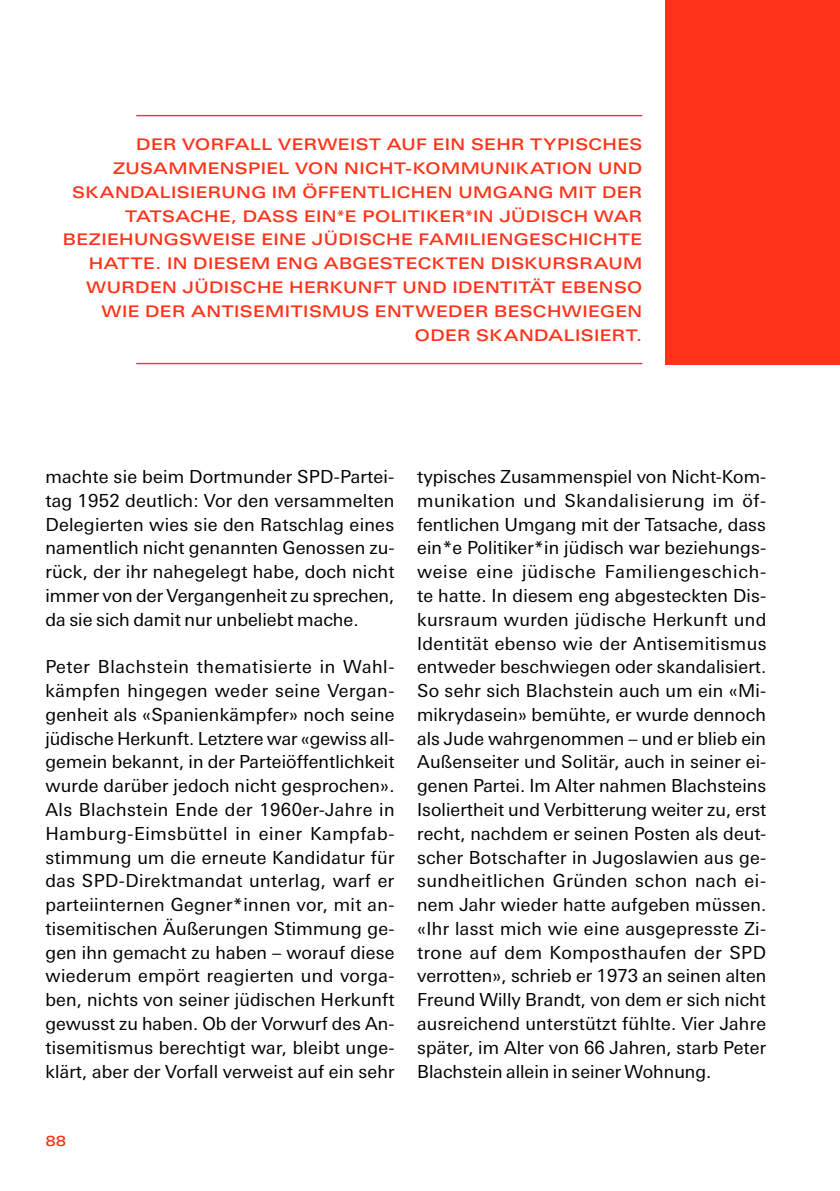
<style>
.page{position:relative;width:840px;height:1191px;background:#fff}
.page>*{position:absolute;margin:0;border:0;box-sizing:border-box;transform-origin:0 0}
.t1{font:18px/23.8px "Linotype Univers Basic";color:#000;text-align:justify}
.t2{font:500 16px/23.8px "Linotype Univers Extd";letter-spacing:.025em;color:#ff3319;text-align:right}
.t3{font:500 14px "Linotype Univers Extd";color:#ff3319}
</style>
<div class="page">
<div style="left:664px;top:0;width:175px;height:364px;background:#ff3319"></div>
<hr style="left:136px;top:115px;width:506px;height:1px;background:#ff3319">
<hr style="left:136px;top:363px;width:506px;height:1px;background:#ff3319">
<p class="t2" style="left:63px;top:132px;width:580px">DER VORFALL VERWEIST AUF EIN SEHR TYPISCHES ZUSAMMENSPIEL VON NICHT-KOMMUNIKATION UND SKANDALISIERUNG IM ÖFFENTLICHEN UMGANG MIT DER TATSACHE, DASS EIN*E POLITIKER*IN JÜDISCH WAR BEZIEHUNGSWEISE EINE JÜDISCHE FAMILIENGESCHICHTE HATTE. IN DIESEM ENG ABGESTECKTEN DISKURSRAUM WURDEN JÜDISCHE HERKUNFT UND IDENTITÄT EBENSO WIE DER ANTISEMITISMUS ENTWEDER BESCHWIEGEN ODER SKANDALISIERT.</p>
<p class="t1" style="left:45px;top:465px;width:350px">machte sie beim Dortmunder SPD-Partei&shy;tag 1952 deutlich: Vor den versammelten Delegierten wies sie den Ratschlag eines namentlich nicht genannten Genossen zu&shy;rück, der ihr nahegelegt habe, doch nicht immer von der Vergangenheit zu sprechen, da sie sich damit nur unbeliebt mache.</p>
<p class="t1" style="left:45px;top:655px;width:350px">Peter Blachstein thematisierte in Wahl&shy;kämpfen hingegen weder seine Vergan&shy;genheit als «Spanienkämpfer» noch seine jüdische Herkunft. Letztere war «gewiss all&shy;gemein bekannt, in der Parteiöffentlichkeit wurde darüber jedoch nicht gesprochen».<br>Als Blachstein Ende der 1960er-Jahre in Hamburg-Eimsbüttel in einer Kampfab&shy;stimmung um die erneute Kandidatur für das SPD-Direktmandat unterlag, warf er parteiinternen Gegner*innen vor, mit an&shy;tisemitischen Äußerungen Stimmung ge&shy;gen ihn gemacht zu haben – worauf diese wiederum empört reagierten und vorga&shy;ben, nichts von seiner jüdischen Herkunft gewusst zu haben. Ob der Vorwurf des An&shy;tisemitismus berechtigt war, bleibt unge&shy;klärt, aber der Vorfall verweist auf ein sehr</p>
<p class="t3" style="left:45px;top:1132px;width:22px">88</p>
<p class="t1" style="left:417px;top:465px;width:350px">typisches Zusammenspiel von Nicht-Kom&shy;munikation und Skandalisierung im öf&shy;fentlichen Umgang mit der Tatsache, dass ein*e Politiker*in jüdisch war beziehungs&shy;weise eine jüdische Familiengeschich&shy;te hatte. In diesem eng abgesteckten Dis&shy;kursraum wurden jüdische Herkunft und Identität ebenso wie der Antisemitismus entweder beschwiegen oder skandalisiert.<br>So sehr sich Blachstein auch um ein «Mi&shy;mikrydasein» bemühte, er wurde dennoch als Jude wahrgenommen – und er blieb ein Außenseiter und Solitär, auch in seiner ei&shy;genen Partei. Im Alter nahmen Blachsteins Isoliertheit und Verbitterung weiter zu, erst recht, nachdem er seinen Posten als deut&shy;scher Botschafter in Jugoslawien aus ge&shy;sundheitlichen Gründen schon nach ei&shy;nem Jahr wieder hatte aufgeben müssen. «Ihr lasst mich wie eine ausgepresste Zi&shy;trone auf dem Komposthaufen der SPD verrotten», schrieb er 1973 an seinen alten Freund Willy Brandt, von dem er sich nicht ausreichend unterstützt fühlte. Vier Jahre später, im Alter von 66 Jahren, starb Peter Blachstein allein in seiner Wohnung.</p>
</div>
